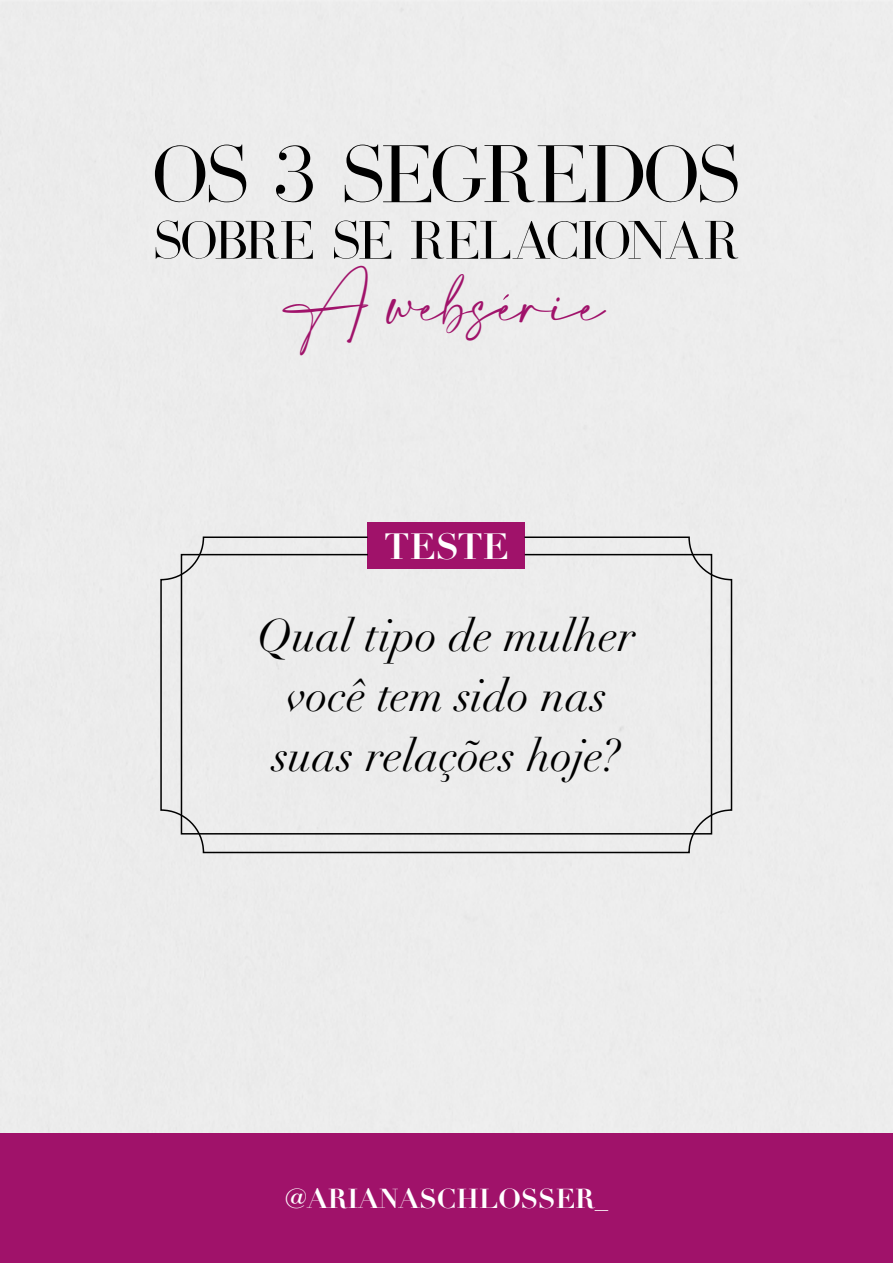
<style>
.page{position:relative;width:893px;height:1263px;background:#fff}
.page>*{position:absolute;margin:0;border:0;box-sizing:border-box;transform-origin:0 0}
.t1{font:italic 45px/60px "Didot LT Pro";color:#000;text-align:center}
.t2{font:45px "Amalfi Coast";color:#a0126a}
.t3{font:700 36px "Didot LT Pro";color:#fff}
.t4{font:700 27px "Didot LT Pro";color:#fff}
</style>
<div class="page">
<div style="left:0;top:0;width:892px;height:1133px;background:#ececec"></div>
<div style="left:368px;top:522px;width:157px;height:47px;background:#a0126a"></div>
<div style="left:0;top:1133px;width:893px;height:130px;background:#a0126a"></div>
<div style="left:180px;top:553px;width:533px;height:282px;background:#ececec"></div>
<svg style="left:503px;top:294px;width:6px;height:6px"></svg>
<div style="left:160px;top:536px;width:572px;height:317px;border:2px solid #000;border-radius:42px"></div>
<svg style="left:155px;top:145px;width:91px;height:57px;background:#b7b7b7"></svg>
<svg style="left:276px;top:145px;width:37px;height:57px;background:#b7b7b7"></svg>
<svg style="left:345px;top:145px;width:393px;height:57px;background:#b5b5b5"></svg>
<svg style="left:156px;top:221px;width:157px;height:38px;background:#aeaeae"></svg>
<svg style="left:334px;top:221px;width:57px;height:38px;background:#b4b4b4"></svg>
<svg style="left:411px;top:221px;width:327px;height:38px;background:#b5b5b5"></svg>
<p class="t2" style="left:288px;top:281px;width:317px">A websérie</p>
<p class="t3" style="left:384px;top:524px;width:126px">TESTE</p>
<p class="t1" style="left:258px;top:606px;width:380px">Qual tipo de mulher você tem sido nas suas relações hoje?</p>
<p class="t4" style="left:285px;top:1181px;width:325px">@ARIANASCHLOSSER_</p>
</div>
